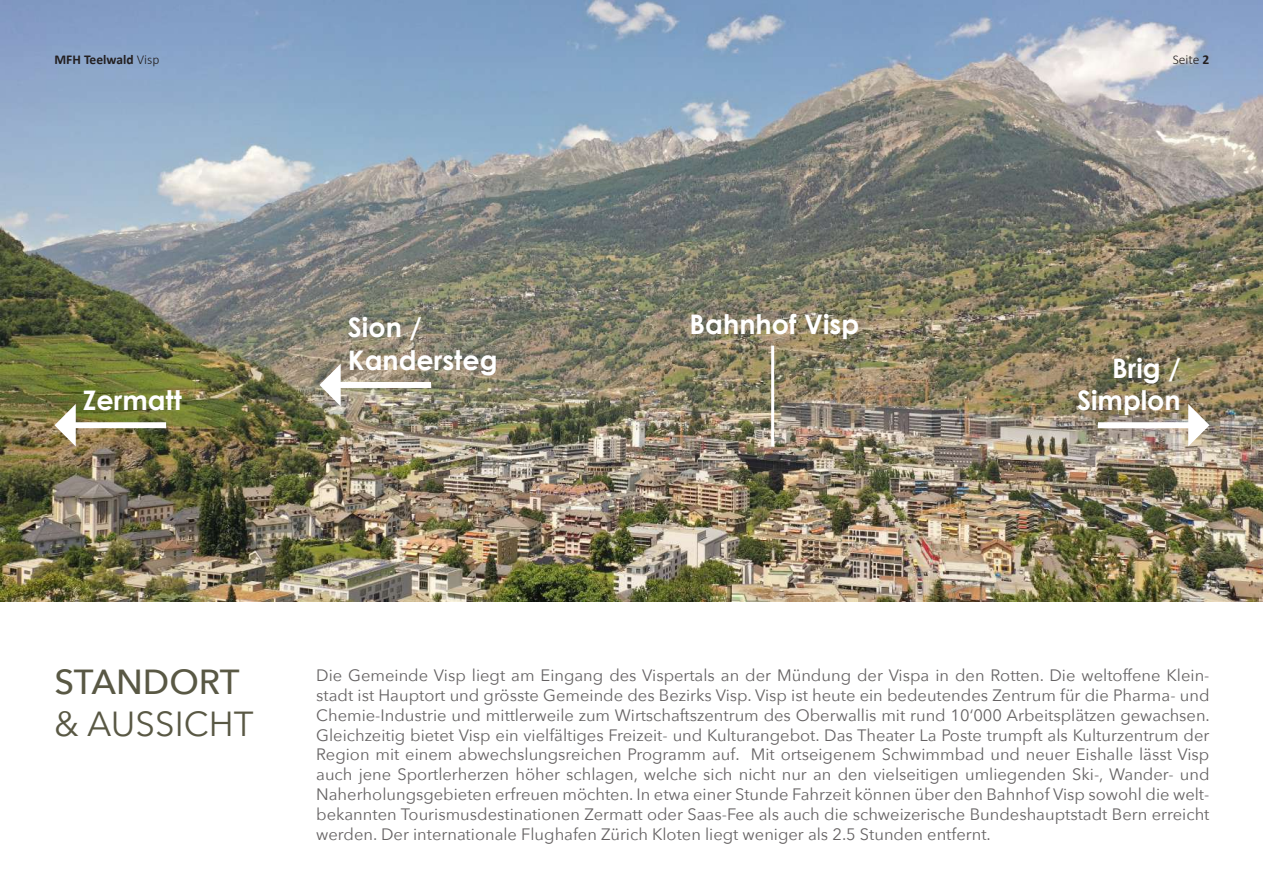
<style>
.page{position:relative;width:1263px;height:893px;background:#fff}
.page>*{position:absolute;margin:0;border:0;box-sizing:border-box;transform-origin:0 0}
.t1{font:34.8px "Avenir Next";color:#595844}
.t2{font:500 34.8px "Avenir Next";color:#595844}
.t3{font:700 27px/32.4px "Century Gothic";color:#fff;text-align:right}
.t4{font:16.5px/19.8px "Avenir Next";color:#231f20;text-align:justify}
.t5{font:700 13.5px "Calibri";color:#231f20}
.t6{font:300 13.5px "Calibri";color:#231f20}
.s1{font-weight:300}
.s2{font-weight:700}
</style>
<div class="page">
<img style="left:0;top:0;width:1263px;height:602px">
<hr style="left:771px;top:345px;width:3px;height:101px;background:#fff">
<div style="left:58px;top:422px;width:108px;height:6px;background:#fff"></div>
<svg style="left:54px;top:404px;width:22px;height:42px"></svg>
<div style="left:1098px;top:422px;width:107px;height:6px;background:#fff"></div>
<svg style="left:1188px;top:404px;width:21px;height:42px"></svg>
<div style="left:323px;top:382px;width:108px;height:6px;background:#fff"></div>
<svg style="left:319px;top:364px;width:22px;height:42px"></svg>
<p class="t5" style="left:54px;top:51px;width:106px">MFH Teelwald <span class="s1">Visp</span></p>
<p class="t6" style="left:1173px;top:54px;width:38px">Seite <span class="s2">2</span></p>
<h2 class="t3" style="left:83px;top:383px;width:100px">Zermatt</h2>
<h2 class="t3" style="left:348px;top:311px;width:151px;text-align:left">Sion /<br>Kandersteg</h2>
<h2 class="t3" style="left:690px;top:307px;width:171px">Bahnhof Visp</h2>
<h2 class="t3" style="left:1077px;top:351px;width:105px">Brig /<br>Simplon</h2>
<h1 class="t2" style="left:54px;top:659px;width:186px">STANDORT</h1>
<h1 class="t1" style="left:54px;top:701px;width:201px">&amp; AUSSICHT</h1>
<p class="t4" style="left:316px;top:666px;width:895px">Die Gemeinde Visp liegt am Eingang des Vispertals an der Mündung der Vispa in den Rotten. Die weltoffene Klein&shy;stadt ist Hauptort und grösste Gemeinde des Bezirks Visp. Visp ist heute ein bedeutendes Zentrum für die Pharma- und Chemie-Industrie und mittlerweile zum Wirtschaftszentrum des Oberwallis mit rund 10‘000 Arbeitsplätzen gewachsen.<br>Gleichzeitig bietet Visp ein vielfältiges Freizeit- und Kulturangebot. Das Theater La Poste trumpft als Kulturzentrum der Region mit einem abwechslungsreichen Programm auf. Mit ortseigenem Schwimmbad und neuer Eishalle lässt Visp auch jene Sportlerherzen höher schlagen, welche sich nicht nur an den vielseitigen umliegenden Ski-, Wander- und Naherholungsgebieten erfreuen möchten. In etwa einer Stunde Fahrzeit können über den Bahnhof Visp sowohl die welt&shy;bekannten Tourismusdestinationen Zermatt oder Saas-Fee als auch die schweizerische Bundeshauptstadt Bern erreicht werden. Der internationale Flughafen Zürich Kloten liegt weniger als 2.5 Stunden entfernt.</p>
</div>
